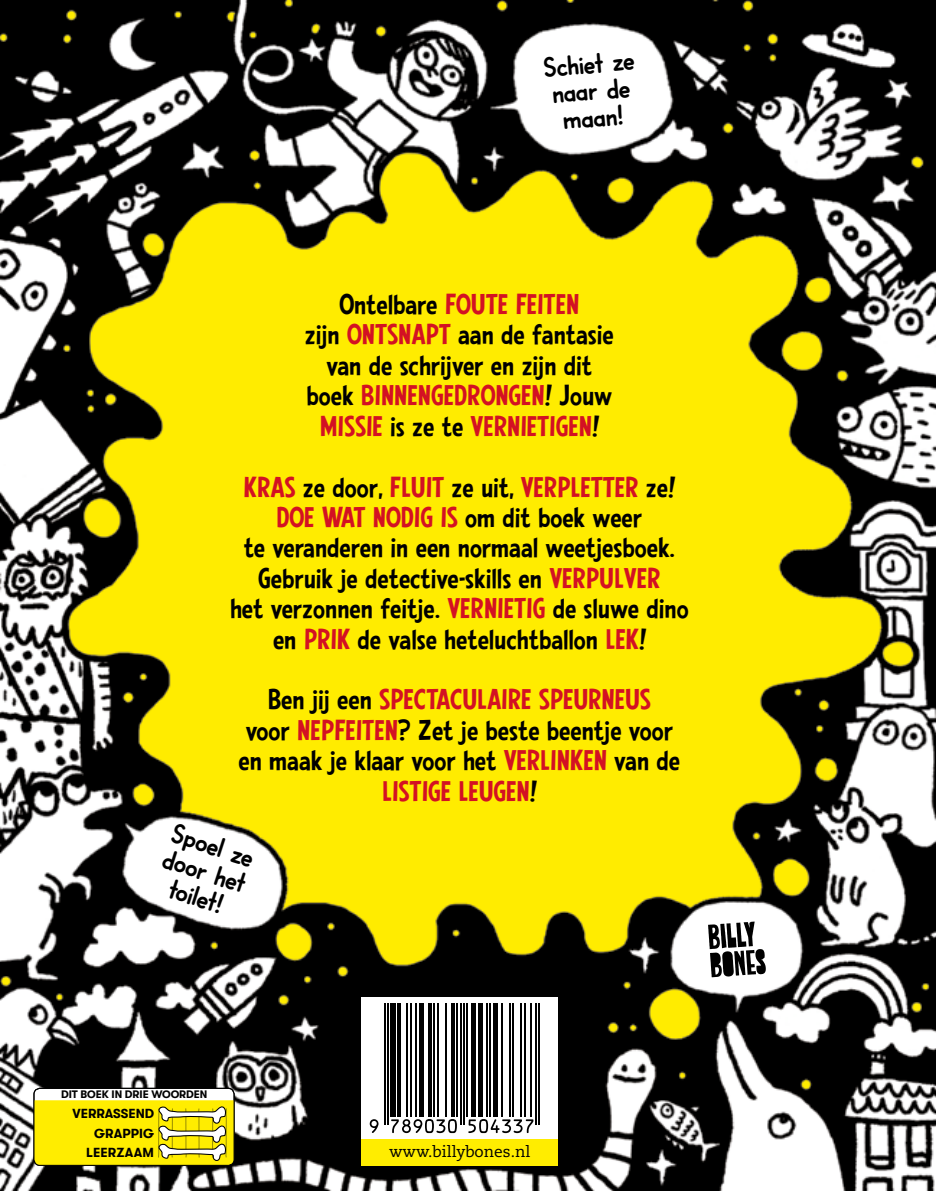
<style>
.page{position:relative;width:936px;height:1191px;background:#fff}
.page>*{position:absolute;margin:0;border:0;box-sizing:border-box;transform-origin:0 0}
.t1{font:700 26.6px/26.6px "CC Dash To School";color:#000;text-align:center}
.t2{font:25.4px/30.4px "CC Doohickey Lower";color:#000;text-align:center;scale:1.15 1}
.t3{font:15.6px "Caecilia LT Pro 55 Roman";color:#000}
.t4{font:700 13px/19.4px "GT Walsheim";letter-spacing:.01em;color:#000;text-align:right}
.t5{font:700 10.8px "GT Walsheim";color:#000}
.s1{color:#d31123}
</style>
<div class="page">
<img style="left:0;top:0;width:935px;height:1191px">
<svg style="left:708px;top:921px;width:57px;height:56px"></svg>
<div style="left:34px;top:1088px;width:200px;height:77px;background:#fff;border-radius:6px"></div>
<svg style="left:34px;top:1100px;width:200px;height:65px"></svg>
<div style="left:33px;top:1087px;width:201px;height:78px;border:1px solid #000;border-radius:6px"></div>
<div style="left:361px;top:997px;width:196px;height:142px;background:#fff"></div>
<svg style="left:370px;top:1119px;width:8px;height:14px"></svg>
<hr style="left:384px;top:1003px;width:2px;height:122px;background:#000">
<hr style="left:387px;top:1003px;width:2px;height:122px;background:#000">
<div style="left:391px;top:1003px;width:5px;height:114px;background:#000"></div>
<hr style="left:397px;top:1003px;width:3px;height:114px;background:#000">
<hr style="left:406px;top:1003px;width:1px;height:114px;background:#000">
<hr style="left:410px;top:1003px;width:2px;height:114px;background:#000">
<hr style="left:415px;top:1003px;width:2px;height:114px;background:#000">
<hr style="left:419px;top:1003px;width:4px;height:114px;background:#000">
<hr style="left:428px;top:1003px;width:4px;height:114px;background:#000">
<hr style="left:433px;top:1003px;width:2px;height:114px;background:#000">
<hr style="left:437px;top:1003px;width:1px;height:114px;background:#000">
<hr style="left:445px;top:1003px;width:1px;height:114px;background:#000">
<svg style="left:391px;top:1119px;width:66px;height:14px"></svg>
<hr style="left:451px;top:1003px;width:4px;height:114px;background:#000">
<hr style="left:456px;top:1003px;width:2px;height:114px;background:#000">
<hr style="left:460px;top:1003px;width:1px;height:122px;background:#000">
<hr style="left:463px;top:1003px;width:1px;height:122px;background:#000">
<hr style="left:466px;top:1003px;width:2px;height:114px;background:#000">
<div style="left:471px;top:1003px;width:5px;height:114px;background:#000"></div>
<div style="left:478px;top:1003px;width:5px;height:114px;background:#000"></div>
<hr style="left:486px;top:1003px;width:1px;height:114px;background:#000">
<hr style="left:489px;top:1003px;width:2px;height:114px;background:#000">
<div style="left:492px;top:1003px;width:5px;height:114px;background:#000"></div>
<hr style="left:501px;top:1003px;width:1px;height:114px;background:#000">
<hr style="left:509px;top:1003px;width:1px;height:114px;background:#000">
<hr style="left:512px;top:1003px;width:2px;height:114px;background:#000">
<hr style="left:520px;top:1003px;width:2px;height:114px;background:#000">
<svg style="left:468px;top:1119px;width:65px;height:14px"></svg>
<hr style="left:524px;top:1003px;width:1px;height:114px;background:#000">
<hr style="left:530px;top:1003px;width:2px;height:114px;background:#000">
<hr style="left:535px;top:1003px;width:2px;height:122px;background:#000">
<hr style="left:538px;top:1003px;width:2px;height:122px;background:#000">
<div style="left:361px;top:1139px;width:196px;height:26px;background:#ffed00"></div>
<p class="t1" style="left:542px;top:55px;width:93px;rotate:-5deg">Schiet ze naar de maan!</p>
<p class="t2" style="left:305px;top:290px;width:270px">Ontelbare <span class="s1">FOUTE FEITEN<br></span>zijn <span class="s1">ONTSNAPT</span> aan de fantasie van de schrijver en zijn dit boek <span class="s1">BINNENGEDRONGEN</span>! Jouw<br><span class="s1">MISSIE</span> is ze te <span class="s1">VERNIETIGEN</span>!</p>
<p class="t2" style="left:230px;top:472px;width:400px"><span class="s1">KRAS</span> ze door, <span class="s1">FLUIT</span> ze uit, <span class="s1">VERPLETTER</span> ze!<br><span class="s1">DOE WAT NODIG IS</span> om dit boek weer<br>te veranderen in een normaal weetjesboek.<br>Gebruik je detective-skills en <span class="s1">VERPULVER<br></span>het verzonnen feitje. <span class="s1">VERNIETIG</span> de sluwe dino en <span class="s1">PRIK</span> de valse heteluchtballon <span class="s1">LEK</span>!</p>
<p class="t2" style="left:238px;top:685px;width:385px">Ben jij een <span class="s1">SPECTACULAIRE SPEURNEUS<br></span>voor <span class="s1">NEPFEITEN</span>? Zet je beste beentje voor en maak je klaar voor het <span class="s1">VERLINKEN</span> van de <span class="s1">LISTIGE LEUGEN</span>!</p>
<p class="t1" style="left:176px;top:819px;width:87px;rotate:18deg">Spoel ze door het toilet!</p>
<p class="t5" style="left:61px;top:1088px;width:148px">DIT BOEK IN DRIE WOORDEN</p>
<p class="t4" style="left:72px;top:1104px;width:83px">VERRASSEND<br>GRAPPIG<br>LEERZAAM</p>
<p class="t3" style="left:389px;top:1141px;width:143px">www.billybones.nl</p>
</div>
